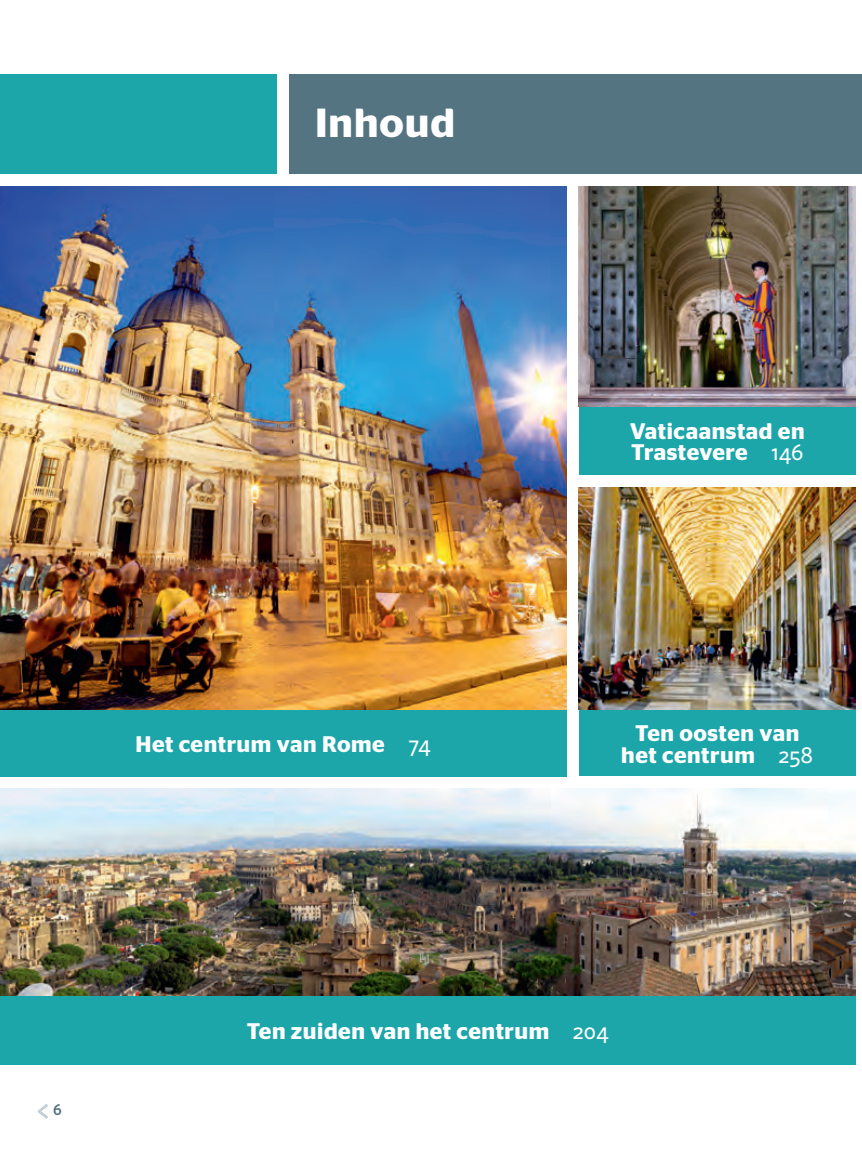
<style>
.page{position:relative;width:862px;height:1149px;background:#fff}
.page>*{position:absolute;margin:0;border:0;box-sizing:border-box;transform-origin:0 0}
.titel_01{font:600 40.5px "Stag Sans";letter-spacing:.025em;color:#fff}
.titel_02{font:600 22.5px "Stag Sans";letter-spacing:.025em;color:#fff}
.t1{font:600 15.75px "Whitney";color:#557482}
.s1{font-family:"Whitney";font-weight:500}
</style>
<div class="page">
<div style="left:289px;top:74px;width:572px;height:99px;background:#557482"></div>
<div style="left:0;top:74px;width:276px;height:99px;background:#1ca6aa"></div>
<div style="left:578px;top:487px;width:277px;height:288px;background:#1ca6aa"></div>
<div style="left:0;top:186px;width:566px;height:590px;background:#1ca6aa"></div>
<div style="left:578px;top:186px;width:277px;height:288px;background:#1ca6aa"></div>
<div style="left:0;top:788px;width:855px;height:276px;background:#1ca6aa"></div>
<img style="left:578px;top:186px;width:277px;height:220px">
<img style="left:0;top:788px;width:855px;height:206px">
<img style="left:578px;top:487px;width:277px;height:222px">
<img style="left:0;top:186px;width:566px;height:523px">
<svg style="left:38px;top:1104px;width:10px;height:14px"></svg>
<p class="titel_01" style="left:315px;top:99px;width:142px">Inhoud</p>
<p class="titel_02" style="left:629px;top:417px;width:176px">Vaticaanstad en</p>
<p class="titel_02" style="left:630px;top:439px;width:174px">Trastevere <span class="s1">146</span></p>
<p class="titel_02" style="left:135px;top:730px;width:297px">Het centrum van Rome <span class="s1">74</span></p>
<p class="titel_02" style="left:634px;top:720px;width:166px">Ten oosten van</p>
<p class="titel_02" style="left:621px;top:741px;width:193px">het centrum <span class="s1">258</span></p>
<p class="t1" style="left:53px;top:1098px;width:10px">6</p>
<p class="titel_02" style="left:246px;top:1017px;width:363px">Ten zuiden van het centrum <span class="s1">204</span></p>
</div>
